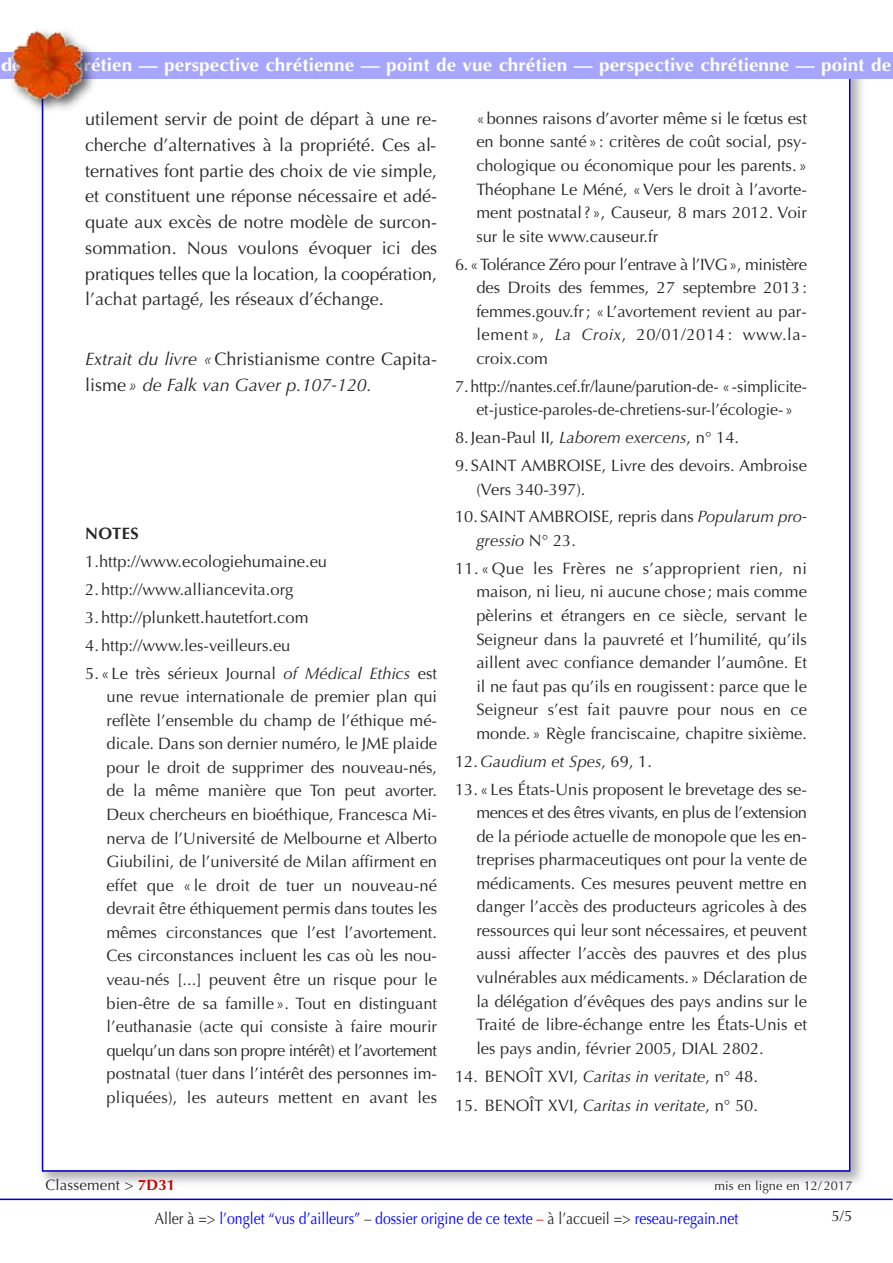
<style>
.page{position:relative;width:893px;height:1263px;background:#fff}
.page>*{position:absolute;margin:0;border:0;box-sizing:border-box;transform-origin:0 0}
.t1{font:18px/25.7px "Optima";color:#272526;text-align:justify}
.t2{font:700 18px "Optima";letter-spacing:.005em;color:#fff;scale:1.05 1}
.t3{font:italic 18px/25.8px "Optima";color:#272526}
.t4{font:16.5px/23.5px "Optima";color:#272526;text-align:justify}
.t5{font:16.5px "Optima";color:#00f;scale:.85 1}
.t6{font:italic 16.5px "Optima";color:#272526}
.t7{font:700 16.5px "Optima";letter-spacing:.025em;color:#272526}
.t8{font:15px "Optima";letter-spacing:.01em;color:#272526}
.t9{font:12.75px "Optima";letter-spacing:.01em;color:#272526}
.s1{font-style:normal}
.s2{font-style:italic}
.s3{font-weight:700;color:#c00}
.s4{color:#272526}
.s5{color:#c00}
</style>
<div class="page">
<img style="left:41px;top:78px;width:829px;height:1106px">
<div style="left:43px;top:67px;width:806px;height:1103px;background:#fff"></div>
<div style="left:0;top:52px;width:893px;height:26px;background:#a6a6ff"></div>
<img style="left:4px;top:31px;width:100px;height:89px">
<img style="left:10px;top:30px;width:75px;height:71px;border-radius:36px">
<hr style="left:0;top:1198px;width:893px;height:2px;background:#00c">
<p class="t2" style="left:1px;top:54px;width:849px">de vue chrétien — perspective chrétienne — point de vue chrétien — perspective chrétienne — point de</p>
<p class="t1" style="left:85px;top:107px;width:353px">utilement servir de point de départ à une re&shy;cherche d’alternatives à la propriété. Ces al&shy;ternatives font partie des choix de vie simple, et constituent une réponse nécessaire et adé&shy;quate aux excès de notre modèle de surcon&shy;sommation. Nous voulons évoquer ici des pratiques telles que la location, la coopération, l’achat partagé, les réseaux d’échange.</p>
<p class="t3" style="left:85px;top:346px;width:353px">Extrait du livre «<span class="s1">Christianisme contre Capita&shy;lisme</span> » de Falk van Gaver p.107-120.</p>
<p class="t7" style="left:85px;top:524px;width:55px">NOTES</p>
<p class="t4" style="left:85px;top:548px;width:353px;line-height:27.9px;text-align:left">1.http://www.ecologiehumaine.eu 2.http://www.alliancevita.org 3.http://plunkett.hautetfort.com 4.http://www.les-veilleurs.eu<br>5.« Le très sérieux Journal <span class="s2">of Médical Ethics</span> est</p>
<p class="t4" style="left:107px;top:685px;width:332px">une revue internationale de premier plan qui reflète l’ensemble du champ de l’éthique mé&shy;dicale. Dans son dernier numéro, le JME plaide pour le droit de supprimer des nouveau-nés, de la même manière que Ton peut avorter.<br>Deux chercheurs en bioéthique, Francesca Mi&shy;nerva de l’Université de Melbourne et Alberto Giubilini, de l’université de Milan affirment en effet que « le droit de tuer un nouveau-né devrait être éthiquement permis dans toutes les mêmes circonstances que l’est l’avortement.<br>Ces circonstances incluent les cas où les nou&shy;veau-nés [...] peuvent être un risque pour le bien-être de sa famille». Tout en distinguant l’euthanasie (acte qui consiste à faire mourir quelqu’un dans son propre intérêt) et l’avortement postnatal (tuer dans l’intérêt des personnes im&shy;pliquées), les auteurs mettent en avant les</p>
<p class="t4" style="left:476px;top:107px;width:332px">«bonnes raisons d’avorter même si le fœtus est en bonne santé » : critères de coût social, psy&shy;chologique ou économique pour les parents. » Théophane Le Méné, «Vers le droit à l’avorte&shy;ment postnatal? », Causeur, 8 mars 2012. Voir sur le site www.causeur.fr</p>
<p class="t4" style="left:476px;top:252px;width:332px;text-indent:-21px">6.«Tolérance Zéro pour l’entrave à l’IVG», ministère des Droits des femmes, 27 septembre 2013: femmes.gouv.fr; «L’avortement revient au par&shy;lement », <span class="s2">La Croix</span>, 20/01/2014 : www.la&shy;croix.com</p>
<p class="t4" style="left:455px;top:374px;width:353px;text-align:center">7.http://nantes.cef.fr/laune/parution-de- «-simplicite&shy;et-justice-paroles-de-chretiens-sur-l’écologie-»</p>
<p class="t4" style="left:455px;top:424px;width:353px;line-height:27.8px">8.Jean-Paul II, <span class="s2">Laborem exercens</span>, n° 14.<br>9.SAINT AMBROISE, Livre des devoirs. Ambroise</p>
<p class="t4" style="left:455px;top:475px;width:353px;line-height:27.9px;text-indent:21px">(Vers 340-397).<br>10.SAINT AMBROISE, repris dans <span class="s2">Popularum pro-</span></p>
<p class="t6" style="left:476px;top:531px;width:101px">gressio <span class="s1">N° 23.</span></p>
<p class="t4" style="left:476px;top:557px;width:332px;text-indent:-21px">11. « Que les Frères ne s’approprient rien, ni maison, ni lieu, ni aucune chose; mais comme pèlerins et étrangers en ce siècle, servant le Seigneur dans la pauvreté et l’humilité, qu’ils aillent avec confiance demander l’aumône. Et il ne faut pas qu’ils en rougissent: parce que le Seigneur s’est fait pauvre pour nous en ce monde.» Règle franciscaine, chapitre sixième.</p>
<p class="t4" style="left:455px;top:747px;width:353px;line-height:27.8px">12.<span class="s2">Gaudium et Spes</span>, 69, 1.<br>13.«Les États-Unis proposent le brevetage des se-</p>
<p class="t4" style="left:476px;top:801px;width:332px">mences et des êtres vivants, en plus de l’extension de la période actuelle de monopole que les en&shy;treprises pharmaceutiques ont pour la vente de médicaments. Ces mesures peuvent mettre en danger l’accès des producteurs agricoles à des ressources qui leur sont nécessaires, et peuvent aussi affecter l’accès des pauvres et des plus vulnérables aux médicaments.» Déclaration de la délégation d’évêques des pays andins sur le Traité de libre-échange entre les États-Unis et les pays andin, février 2005, DIAL 2802.</p>
<p class="t4" style="left:455px;top:1064px;width:304px">14. BENOÎT XVI, <span class="s2">Caritas in veritate</span>, n° 48.</p>
<p class="t4" style="left:455px;top:1094px;width:304px">15. BENOÎT XVI, <span class="s2">Caritas in veritate</span>, n° 50.</p>
<p class="t8" style="left:45px;top:1176px;width:131px">Classement &gt; <span class="s3">7D31</span></p>
<p class="t9" style="left:714px;top:1178px;width:139px">mis en ligne en 12/ 2017</p>
<p class="t5" style="left:155px;top:1208px;width:688px"><span class="s4">Aller à =&gt;</span> l’onglet “vus d’ailleurs” <span class="s4">–</span> dossier origine de ce texte <span class="s5">–</span> <span class="s4">à l’accueil =&gt;</span> reseau-regain.net</p>
<p class="t8" style="left:832px;top:1207px;width:22px">5/5</p>
</div>
